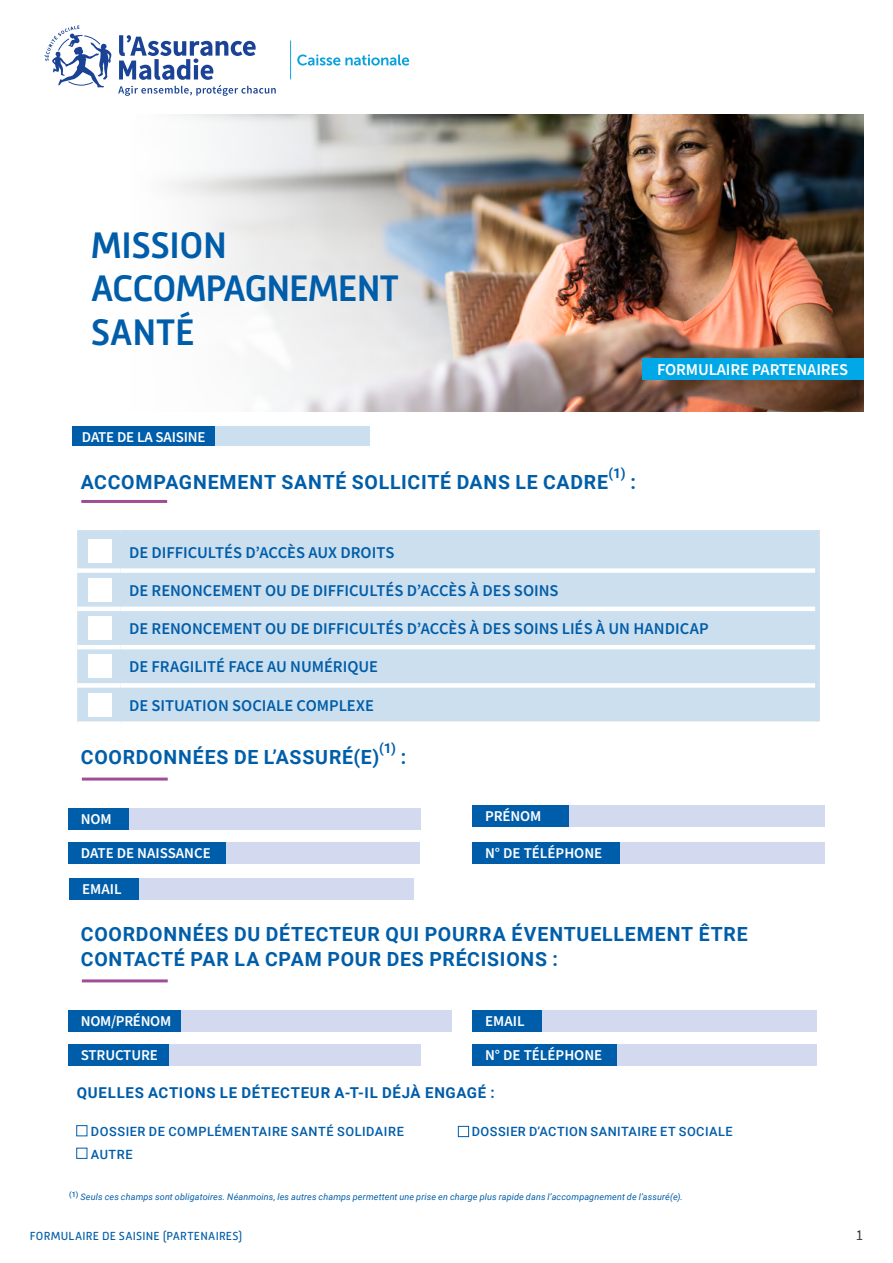
<style>
.page{position:relative;width:893px;height:1263px;background:#fff}
.page>*{position:absolute;margin:0;border:0;box-sizing:border-box;transform-origin:0 0}
.t1{font:500 37.8px/43.3px "Mic 32 New";letter-spacing:-.03em;color:#005da9}
.t2{font:700 19.5px/25.5px "Roboto";letter-spacing:.04em;color:#005ea9}
.t3{font:600 16.5px "Source Sans Pro";color:#005da9}
.t4{font:600 16.5px "Source Sans Pro";letter-spacing:-.01em;color:#fff}
.t5{font:600 15px "Source Sans Pro";color:#fff}
.t6{font:700 15px "Roboto";letter-spacing:.045em;color:#005da9}
.t7{font:600 15px "Source Sans Pro";letter-spacing:-.01em;color:#fff}
.t8{font:600 15px "Source Sans Pro";letter-spacing:-.02em;color:#fff}
.t9{font:15px "Source Sans Pro";color:#3c3c3b}
.t10{font:700 13.65px "Roboto";color:#005ea9}
.t11{font:500 12.75px "Roboto";letter-spacing:.045em;color:#005da9}
.t12{font:12px "Mic 32 New";letter-spacing:.02em;color:#005da9}
.t13{font:italic 9px "Roboto";letter-spacing:.02em;color:#005da9}
</style>
<div class="page">
<img style="left:514px;top:115px;width:349px;height:297px">
<svg style="left:168px;top:114px;width:346px;height:298px"></svg>
<svg style="left:118px;top:35px;width:158px;height:61px"></svg>
<svg style="left:44px;top:26px;width:68px;height:62px"></svg>
<hr style="left:290px;top:40px;width:1px;height:39px;background:#0ba1dd">
<svg style="left:297px;top:54px;width:112px;height:12px"></svg>
<div style="left:72px;top:426px;width:143px;height:20px;background:#005da9"></div>
<div style="left:215px;top:426px;width:155px;height:20px;background:#ccdfee"></div>
<hr style="left:81px;top:500px;width:86px;height:3px;background:#a14d94">
<hr style="left:82px;top:777px;width:86px;height:3px;background:#a14d94">
<hr style="left:82px;top:979px;width:86px;height:3px;background:#a14d94">
<div style="left:124px;top:1010px;width:328px;height:21px;background:#d3daf0"></div>
<div style="left:124px;top:1044px;width:296px;height:21px;background:#d3daf0"></div>
<div style="left:68px;top:1010px;width:112px;height:22px;background:#005da9"></div>
<div style="left:68px;top:1044px;width:101px;height:22px;background:#005da9"></div>
<div style="left:124px;top:809px;width:296px;height:21px;background:#d3daf0"></div>
<div style="left:68px;top:809px;width:61px;height:21px;background:#005da9"></div>
<div style="left:528px;top:806px;width:297px;height:21px;background:#d3daf0"></div>
<div style="left:472px;top:806px;width:97px;height:21px;background:#005da9"></div>
<div style="left:111px;top:843px;width:308px;height:21px;background:#d3daf0"></div>
<div style="left:68px;top:843px;width:157px;height:21px;background:#005da9"></div>
<div style="left:517px;top:842px;width:308px;height:22px;background:#d3daf0"></div>
<div style="left:472px;top:842px;width:148px;height:22px;background:#005da9"></div>
<div style="left:516px;top:1044px;width:301px;height:21px;background:#d3daf0"></div>
<div style="left:472px;top:1044px;width:145px;height:21px;background:#005da9"></div>
<div style="left:113px;top:878px;width:301px;height:22px;background:#d3daf0"></div>
<div style="left:69px;top:879px;width:70px;height:21px;background:#005da9"></div>
<div style="left:516px;top:1010px;width:301px;height:22px;background:#d3daf0"></div>
<div style="left:472px;top:1011px;width:70px;height:21px;background:#005da9"></div>
<div style="left:77px;top:1125px;width:10px;height:11px;background:#fff;border:1px solid #005da9"></div>
<div style="left:458px;top:1126px;width:11px;height:11px;background:#fff;border:1px solid #005da9"></div>
<div style="left:77px;top:535px;width:738px;height:186px;background:#ccdfee"></div>
<div style="left:77px;top:530px;width:44px;height:5px;background:#ccdfee"></div>
<div style="left:118px;top:535px;width:5px;height:33px;background:#ccdfee"></div>
<div style="left:118px;top:573px;width:5px;height:34px;background:#ccdfee"></div>
<div style="left:118px;top:611px;width:5px;height:34px;background:#ccdfee"></div>
<div style="left:118px;top:649px;width:5px;height:34px;background:#ccdfee"></div>
<div style="left:118px;top:688px;width:5px;height:33px;background:#ccdfee"></div>
<div style="left:77px;top:568px;width:44px;height:5px;background:#fff"></div>
<hr style="left:77px;top:607px;width:44px;height:4px;background:#fff">
<hr style="left:77px;top:645px;width:44px;height:4px;background:#fff">
<div style="left:77px;top:683px;width:44px;height:5px;background:#fff"></div>
<div style="left:121px;top:568px;width:694px;height:5px;background:#fff"></div>
<hr style="left:121px;top:607px;width:694px;height:4px;background:#fff">
<hr style="left:121px;top:645px;width:694px;height:4px;background:#fff">
<div style="left:121px;top:683px;width:694px;height:5px;background:#fff"></div>
<div style="left:121px;top:530px;width:699px;height:5px;background:#ccdfee"></div>
<div style="left:815px;top:535px;width:5px;height:36px;background:#ccdfee"></div>
<div style="left:815px;top:571px;width:5px;height:38px;background:#ccdfee"></div>
<div style="left:815px;top:609px;width:5px;height:38px;background:#ccdfee"></div>
<div style="left:815px;top:647px;width:5px;height:38px;background:#ccdfee"></div>
<div style="left:815px;top:685px;width:5px;height:36px;background:#ccdfee"></div>
<div style="left:88px;top:539px;width:24px;height:24px;background:#fff"></div>
<div style="left:88px;top:578px;width:24px;height:23px;background:#fff"></div>
<div style="left:88px;top:616px;width:24px;height:24px;background:#fff"></div>
<div style="left:88px;top:654px;width:24px;height:24px;background:#fff"></div>
<div style="left:88px;top:693px;width:24px;height:23px;background:#fff"></div>
<div style="left:642px;top:358px;width:221px;height:22px;background:#00a8e7"></div>
<h1 class="t1" style="left:91px;top:223px;width:310px">MISSION<br>ACCOMPAGNEMENT<br>SANTÉ</h1>
<p class="t7" style="left:82px;top:427px;width:125px">DATE DE LA SAISINE</p>
<p class="t2" style="left:81px;top:469px;width:529px">ACCOMPAGNEMENT SANTÉ SOLLICITÉ DANS LE CADRE</p>
<p class="t10" style="left:609px;top:464px;width:18px">(1)</p>
<p class="t2" style="left:630px;top:469px;width:7px">:</p>
<p class="t4" style="left:657px;top:359px;width:193px">FORMULAIRE PARTENAIRES</p>
<p class="t3" style="left:129px;top:541px;width:267px">DE DIFFICULTÉS D’ACCÈS AUX DROITS</p>
<p class="t3" style="left:129px;top:580px;width:431px">DE RENONCEMENT OU DE DIFFICULTÉS D’ACCÈS À DES SOINS</p>
<p class="t3" style="left:129px;top:618px;width:581px">DE RENONCEMENT OU DE DIFFICULTÉS D’ACCÈS À DES SOINS LIÉS À UN HANDICAP</p>
<p class="t3" style="left:129px;top:656px;width:251px">DE FRAGILITÉ FACE AU NUMÉRIQUE</p>
<p class="t3" style="left:129px;top:694px;width:246px">DE SITUATION SOCIALE COMPLEXE</p>
<p class="t2" style="left:81px;top:744px;width:300px">COORDONNÉES DE L’ASSURÉ(E)</p>
<p class="t10" style="left:379px;top:739px;width:18px">(1)</p>
<p class="t2" style="left:401px;top:744px;width:7px">:</p>
<p class="t5" style="left:81px;top:809px;width:32px">NOM</p>
<p class="t5" style="left:485px;top:806px;width:58px">PRÉNOM</p>
<p class="t5" style="left:81px;top:843px;width:132px">DATE DE NAISSANCE</p>
<p class="t5" style="left:485px;top:843px;width:119px">N° DE TÉLÉPHONE</p>
<p class="t5" style="left:82px;top:879px;width:41px">EMAIL</p>
<p class="t2" style="left:81px;top:920px;width:668px">COORDONNÉES DU DÉTECTEUR QUI POURRA ÉVENTUELLEMENT ÊTRE<br>CONTACTÉ PAR LA CPAM POUR DES PRÉCISIONS :</p>
<p class="t8" style="left:81px;top:1011px;width:92px">NOM/PRÉNOM</p>
<p class="t5" style="left:81px;top:1045px;width:79px">STRUCTURE</p>
<p class="t5" style="left:485px;top:1011px;width:41px">EMAIL</p>
<p class="t5" style="left:485px;top:1045px;width:119px">N° DE TÉLÉPHONE</p>
<p class="t6" style="left:77px;top:1082px;width:419px">QUELLES ACTIONS LE DÉTECTEUR A-T-IL DÉJÀ ENGAGÉ :</p>
<p class="t11" style="left:91px;top:1122px;width:315px">DOSSIER DE COMPLÉMENTAIRE SANTÉ SOLIDAIRE</p>
<p class="t11" style="left:472px;top:1122px;width:262px">DOSSIER D’ACTION SANITAIRE ET SOCIALE</p>
<p class="t11" style="left:91px;top:1145px;width:43px">AUTRE</p>
<p class="t13" style="left:69px;top:1190px;width:615px"><sup>(1)</sup> Seuls ces champs sont obligatoires. Néanmoins, les autres champs permettent une prise en charge plus rapide dans l’accompagnement de l’assuré(e).</p>
<p class="t12" style="left:30px;top:1229px;width:214px">FORMULAIRE DE SAISINE (PARTENAIRES)</p>
<p class="t9" style="left:856px;top:1226px;width:9px">1</p>
</div>
